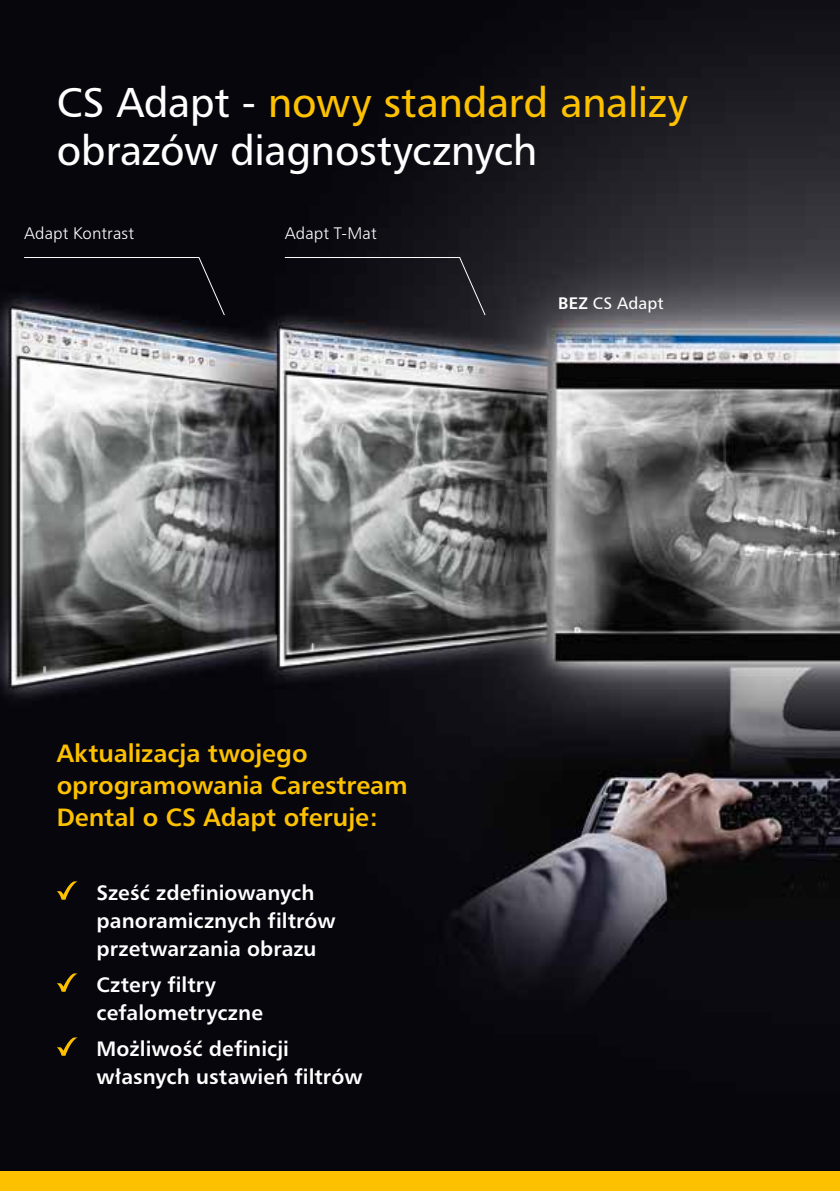
<style>
.page{position:relative;width:840px;height:1191px;background:#fff}
.page>*{position:absolute;margin:0;border:0;box-sizing:border-box;transform-origin:0 0}
.t1{font:40px/48px "Humnst 777 PL";letter-spacing:-.015em;color:#fff}
.t2{font:700 24px/32px "Humnst 777 PL";letter-spacing:-.005em;color:#fdc100}
.t3{font:700 20px/28px "Humnst 777 PL";letter-spacing:.005em;color:#fff}
.t4{font:16px "Humnst 777 Lt PL";letter-spacing:.005em;color:#fff}
.t5{font:16px "Humnst 777 PL";letter-spacing:.01em;color:#fff}
.s1{color:#fdc100}
.s2{font-weight:700}
</style>
<div class="page">
<img style="left:0;top:0;width:839px;height:1171px">
<div style="left:0;top:1171px;width:839px;height:20px;background:#fdc100"></div>
<svg style="left:57px;top:881px;width:21px;height:18px"></svg>
<svg style="left:57px;top:973px;width:21px;height:18px"></svg>
<svg style="left:57px;top:1037px;width:21px;height:18px"></svg>
<svg style="left:284px;top:256px;width:202px;height:60px;background:#17161c"></svg>
<svg style="left:23px;top:256px;width:202px;height:60px;background:#100f15"></svg>
<h1 class="t1" style="left:57px;top:78px;width:632px">CS Adapt - <span class="s1">nowy standard analizy </span>obrazów diagnostycznych</h1>
<p class="t4" style="left:24px;top:223px;width:111px">Adapt Kontrast</p>
<p class="t4" style="left:285px;top:223px;width:93px">Adapt T-Mat</p>
<p class="t5" style="left:557px;top:293px;width:107px"><span class="s2">BEZ</span> CS Adapt</p>
<p class="t2" style="left:57px;top:737px;width:352px">Aktualizacja twojego oprogramowania Carestream<br>Dental o CS Adapt oferuje:</p>
<p class="t3" style="left:96px;top:878px;width:240px">Sześć zdefiniowanych panoramicznych filtrów przetwarzania obrazu</p>
<p class="t3" style="left:96px;top:970px;width:168px">Cztery filtry cefalometryczne</p>
<p class="t3" style="left:96px;top:1034px;width:267px">Możliwość definicji własnych ustawień filtrów</p>
</div>
